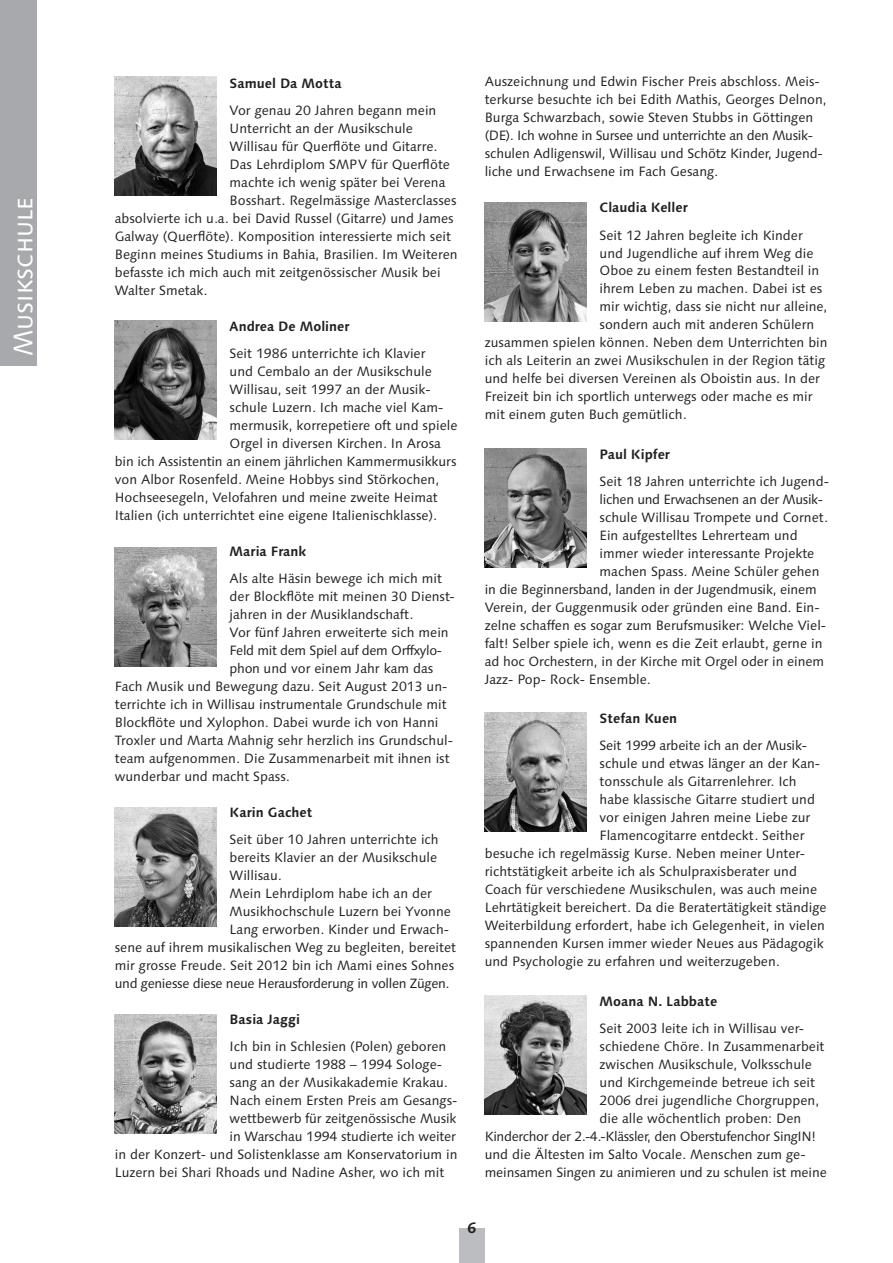
<style>
.page{position:relative;width:893px;height:1263px;background:#fff}
.page>*{position:absolute;margin:0;border:0;box-sizing:border-box;transform-origin:0 0}
.t1{font:27px "Linotype Syntax SC";color:#fff}
.t2{font:700 15px "Linotype Syntax";color:#231f20}
.t3{font:13.5px/18px "Linotype Syntax";color:#231f20}
.t4{font:13.5px "Linotype Syntax";letter-spacing:-.025em;color:#231f20}
.t5{font:700 13.5px "Linotype Syntax";color:#231f20}
</style>
<div class="page">
<div style="left:459px;top:1228px;width:26px;height:35px;background:#bcbdc0"></div>
<div style="left:0;top:0;width:37px;height:366px;background:#a8a9ad"></div>
<img style="left:485px;top:202px;width:102px;height:119px">
<img style="left:485px;top:448px;width:102px;height:119px">
<img style="left:485px;top:713px;width:102px;height:119px">
<img style="left:485px;top:995px;width:102px;height:119px">
<img style="left:115px;top:77px;width:102px;height:119px">
<img style="left:115px;top:321px;width:102px;height:119px">
<img style="left:115px;top:547px;width:102px;height:119px">
<img style="left:115px;top:807px;width:102px;height:119px">
<img style="left:115px;top:1015px;width:102px;height:119px">
<h1 class="t1" style="left:7px;top:356px;width:160px;rotate:-90deg">Musikschule</h1>
<p class="t5" style="left:230px;top:75px;width:114px">Samuel Da Motta</p>
<p class="t3" style="left:230px;top:102px;width:208px">Vor genau 20 Jahren begann mein</p>
<p class="t3" style="left:230px;top:120px;width:185px">Unterricht an der Musikschule</p>
<p class="t3" style="left:230px;top:138px;width:209px">Willisau für Querflöte und Gitarre.</p>
<p class="t3" style="left:230px;top:156px;width:222px">Das Lehrdiplom SMPV für Querflöte</p>
<p class="t3" style="left:230px;top:174px;width:217px">machte ich wenig später bei Verena</p>
<p class="t3" style="left:230px;top:192px;width:228px">Bosshart. Regelmässige Masterclasses</p>
<p class="t3" style="left:115px;top:210px;width:340px">absolvierte ich u.a. bei David Russel (Gitarre) und James</p>
<p class="t3" style="left:115px;top:228px;width:338px">Galway (Querflöte). Komposition interessierte mich seit</p>
<p class="t3" style="left:115px;top:246px;width:344px">Beginn meines Studiums in Bahia, Brasilien. Im Weiteren</p>
<p class="t3" style="left:115px;top:264px;width:327px">befasste ich mich auch mit zeitgenössischer Musik bei</p>
<p class="t3" style="left:115px;top:282px;width:94px">Walter Smetak.</p>
<p class="t5" style="left:230px;top:318px;width:121px">Andrea De Moliner</p>
<p class="t3" style="left:230px;top:345px;width:197px">Seit 1986 unterrichte ich Klavier</p>
<p class="t3" style="left:230px;top:363px;width:204px">und Cembalo an der Musikschule</p>
<p class="t3" style="left:230px;top:381px;width:203px">Willisau, seit 1997 an der Musik-</p>
<p class="t3" style="left:230px;top:399px;width:215px">schule Luzern. Ich mache viel Kam-</p>
<p class="t3" style="left:230px;top:417px;width:229px">mermusik, korrepetiere oft und spiele</p>
<p class="t3" style="left:230px;top:435px;width:213px">Orgel in diversen Kirchen. In Arosa</p>
<p class="t3" style="left:115px;top:453px;width:343px">bin ich Assistentin an einem jährlichen Kammermusikkurs</p>
<p class="t3" style="left:115px;top:471px;width:326px">von Albor Rosenfeld. Meine Hobbys sind Störkochen,</p>
<p class="t3" style="left:115px;top:489px;width:324px">Hochseesegeln, Velofahren und meine zweite Heimat</p>
<p class="t3" style="left:115px;top:507px;width:324px">Italien (ich unterrichtet eine eigene Italienischklasse).</p>
<p class="t5" style="left:230px;top:543px;width:78px">Maria Frank</p>
<p class="t3" style="left:230px;top:570px;width:214px">Als alte Häsin bewege ich mich mit</p>
<p class="t3" style="left:230px;top:588px;width:227px">der Blockflöte mit meinen 30 Dienst-</p>
<p class="t3" style="left:230px;top:606px;width:185px">jahren in der Musiklandschaft.</p>
<p class="t3" style="left:230px;top:624px;width:221px">Vor fünf Jahren erweiterte sich mein</p>
<p class="t4" style="left:230px;top:643px;width:214px">Feld mit dem Spiel auf dem Orffxylo-</p>
<p class="t3" style="left:230px;top:660px;width:205px">phon und vor einem Jahr kam das</p>
<p class="t3" style="left:115px;top:678px;width:334px">Fach Musik und Bewegung dazu. Seit August 2013 un-</p>
<p class="t3" style="left:115px;top:696px;width:333px">terrichte ich in Willisau instrumentale Grundschule mit</p>
<p class="t3" style="left:115px;top:714px;width:325px">Blockflöte und Xylophon. Dabei wurde ich von Hanni</p>
<p class="t3" style="left:115px;top:732px;width:340px">Troxler und Marta Mahnig sehr herzlich ins Grundschul-</p>
<p class="t3" style="left:115px;top:750px;width:336px">team aufgenommen. Die Zusammenarbeit mit ihnen ist</p>
<p class="t3" style="left:115px;top:768px;width:176px">wunderbar und macht Spass.</p>
<p class="t5" style="left:230px;top:804px;width:84px">Karin Gachet</p>
<p class="t3" style="left:230px;top:831px;width:211px">Seit über 10 Jahren unterrichte ich</p>
<p class="t3" style="left:230px;top:849px;width:209px">bereits Klavier an der Musikschule</p>
<p class="t3" style="left:230px;top:867px;width:54px">Willisau.</p>
<p class="t3" style="left:230px;top:885px;width:204px">Mein Lehrdiplom habe ich an der</p>
<p class="t3" style="left:230px;top:903px;width:223px">Musikhochschule Luzern bei Yvonne</p>
<p class="t3" style="left:230px;top:921px;width:221px">Lang erworben. Kinder und Erwach-</p>
<p class="t3" style="left:115px;top:939px;width:343px">sene auf ihrem musikalischen Weg zu begleiten, bereitet</p>
<p class="t3" style="left:115px;top:957px;width:341px">mir grosse Freude. Seit 2012 bin ich Mami eines Sohnes</p>
<p class="t4" style="left:115px;top:976px;width:336px">und geniesse diese neue Herausforderung in vollen Zügen.</p>
<p class="t5" style="left:230px;top:1011px;width:72px">Basia Jaggi</p>
<p class="t3" style="left:230px;top:1038px;width:218px">Ich bin in Schlesien (Polen) geboren</p>
<p class="t3" style="left:230px;top:1056px;width:214px">und studierte 1988 – 1994 Sologe-</p>
<p class="t3" style="left:230px;top:1074px;width:220px">sang an der Musikakademie Krakau.</p>
<p class="t3" style="left:230px;top:1092px;width:229px">Nach einem Ersten Preis am Gesangs-</p>
<p class="t3" style="left:230px;top:1110px;width:228px">wettbewerb für zeitgenössische Musik</p>
<p class="t3" style="left:230px;top:1128px;width:228px">in Warschau 1994 studierte ich weiter</p>
<p class="t3" style="left:115px;top:1146px;width:344px">in der Konzert- und Solistenklasse am Konservatorium in</p>
<p class="t3" style="left:115px;top:1164px;width:331px">Luzern bei Shari Rhoads und Nadine Asher, wo ich mit</p>
<p class="t3" style="left:485px;top:73px;width:344px">Auszeichnung und Edwin Fischer Preis abschloss. Meis&shy;terkurse besuchte ich bei Edith Mathis, Georges Delnon, Burga Schwarzbach, sowie Steven Stubbs in Göttingen (DE). Ich wohne in Sursee und unterrichte an den Musik&shy;schulen Adligenswil, Willisau und Schötz Kinder, Jugend&shy;liche und Erwachsene im Fach Gesang.</p>
<p class="t5" style="left:600px;top:199px;width:90px">Claudia Keller</p>
<p class="t3" style="left:600px;top:226px;width:205px">Seit 12 Jahren begleite ich Kinder</p>
<p class="t3" style="left:600px;top:244px;width:215px">und Jugendliche auf ihrem Weg die</p>
<p class="t3" style="left:600px;top:262px;width:221px">Oboe zu einem festen Bestandteil in</p>
<p class="t3" style="left:600px;top:280px;width:224px">ihrem Leben zu machen. Dabei ist es</p>
<p class="t3" style="left:600px;top:298px;width:229px">mir wichtig, dass sie nicht nur alleine,</p>
<p class="t3" style="left:600px;top:316px;width:216px">sondern auch mit anderen Schülern</p>
<p class="t3" style="left:485px;top:334px;width:344px">zusammen spielen können. Neben dem Unterrichten bin</p>
<p class="t3" style="left:485px;top:352px;width:342px">ich als Leiterin an zwei Musikschulen in der Region tätig</p>
<p class="t3" style="left:485px;top:370px;width:337px">und helfe bei diversen Vereinen als Oboistin aus. In der</p>
<p class="t3" style="left:485px;top:388px;width:329px">Freizeit bin ich sportlich unterwegs oder mache es mir</p>
<p class="t3" style="left:485px;top:406px;width:203px">mit einem guten Buch gemütlich.</p>
<p class="t5" style="left:600px;top:445px;width:72px">Paul Kipfer</p>
<p class="t3" style="left:600px;top:472px;width:231px">Seit 18 Jahren unterrichte ich Jugend-</p>
<p class="t4" style="left:600px;top:491px;width:225px">lichen und Erwachsenen an der Musik-</p>
<p class="t3" style="left:600px;top:508px;width:230px">schule Willisau Trompete und Cornet.</p>
<p class="t3" style="left:600px;top:526px;width:200px">Ein aufgestelltes Lehrerteam und</p>
<p class="t3" style="left:600px;top:544px;width:216px">immer wieder interessante Projekte</p>
<p class="t3" style="left:600px;top:562px;width:221px">machen Spass. Meine Schüler gehen</p>
<p class="t3" style="left:485px;top:580px;width:333px">in die Beginnersband, landen in der Jugendmusik, einem</p>
<p class="t3" style="left:485px;top:598px;width:336px">Verein, der Guggenmusik oder gründen eine Band. Ein-</p>
<p class="t3" style="left:485px;top:616px;width:343px">zelne schaffen es sogar zum Berufsmusiker: Welche Viel-</p>
<p class="t3" style="left:485px;top:634px;width:339px">falt! Selber spiele ich, wenn es die Zeit erlaubt, gerne in</p>
<p class="t3" style="left:485px;top:652px;width:341px">ad hoc Orchestern, in der Kirche mit Orgel oder in einem</p>
<p class="t3" style="left:485px;top:670px;width:168px">Jazz- Pop- Rock- Ensemble.</p>
<p class="t5" style="left:600px;top:709px;width:79px">Stefan Kuen</p>
<p class="t3" style="left:600px;top:736px;width:209px">Seit 1999 arbeite ich an der Musik-</p>
<p class="t3" style="left:600px;top:754px;width:222px">schule und etwas länger an der Kan-</p>
<p class="t3" style="left:600px;top:772px;width:199px">tonsschule als Gitarrenlehrer. Ich</p>
<p class="t3" style="left:600px;top:790px;width:217px">habe klassische Gitarre studiert und</p>
<p class="t3" style="left:600px;top:808px;width:212px">vor einigen Jahren meine Liebe zur</p>
<p class="t3" style="left:600px;top:826px;width:206px">Flamencogitarre entdeckt. Seither</p>
<p class="t3" style="left:485px;top:844px;width:322px">besuche ich regelmässig Kurse. Neben meiner Unter-</p>
<p class="t3" style="left:485px;top:862px;width:314px">richtstätigkeit arbeite ich als Schulpraxisberater und</p>
<p class="t3" style="left:485px;top:880px;width:334px">Coach für verschiedene Musikschulen, was auch meine</p>
<p class="t3" style="left:485px;top:898px;width:343px">Lehrtätigkeit bereichert. Da die Beratertätigkeit ständige</p>
<p class="t3" style="left:485px;top:916px;width:342px">Weiterbildung erfordert, habe ich Gelegenheit, in vielen</p>
<p class="t3" style="left:485px;top:934px;width:340px">spannenden Kursen immer wieder Neues aus Pädagogik</p>
<p class="t3" style="left:485px;top:952px;width:297px">und Psychologie zu erfahren und weiterzugeben.</p>
<p class="t5" style="left:600px;top:993px;width:119px">Moana N. Labbate</p>
<p class="t3" style="left:600px;top:1019px;width:206px">Seit 2003 leite ich in Willisau ver-</p>
<p class="t3" style="left:600px;top:1037px;width:226px">schiedene Chöre. In Zusammenarbeit</p>
<p class="t3" style="left:600px;top:1055px;width:214px">zwischen Musikschule, Volksschule</p>
<p class="t3" style="left:600px;top:1073px;width:217px">und Kirchgemeinde betreue ich seit</p>
<p class="t3" style="left:600px;top:1091px;width:221px">2006 drei jugendliche Chorgruppen,</p>
<p class="t3" style="left:600px;top:1109px;width:203px">die alle wöchentlich proben: Den</p>
<p class="t4" style="left:485px;top:1128px;width:333px">Kinderchor der 2.-4.-Klässler, den Oberstufenchor SingIN!</p>
<p class="t3" style="left:485px;top:1145px;width:322px">und die Ältesten im Salto Vocale. Menschen zum ge-</p>
<p class="t3" style="left:485px;top:1163px;width:344px">meinsamen Singen zu animieren und zu schulen ist meine</p>
<p class="t2" style="left:468px;top:1219px;width:10px">6</p>
</div>
